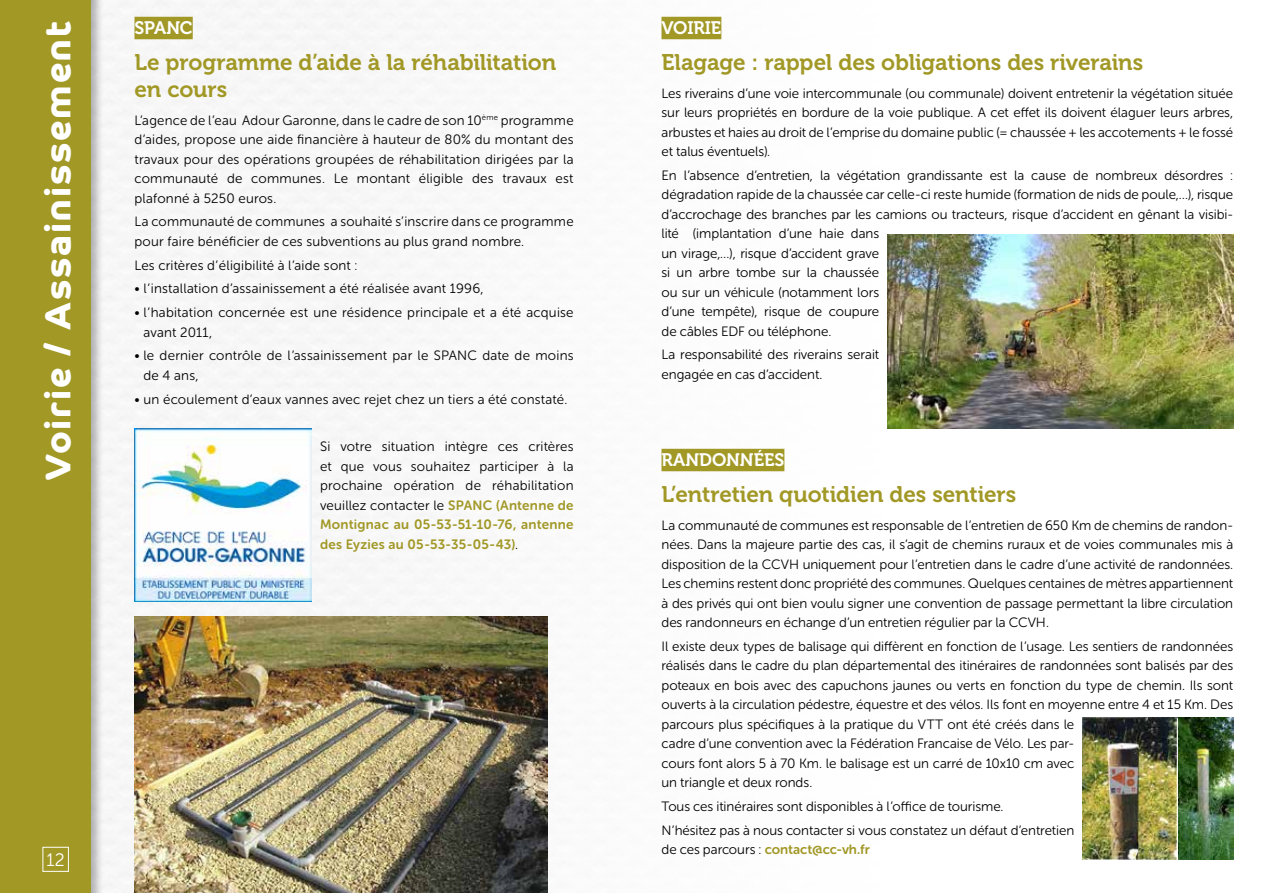
<style>
.page{position:relative;width:1263px;height:893px;background:#fff}
.page>*{position:absolute;margin:0;border:0;box-sizing:border-box;transform-origin:0 0}
.t1{font:700 36px "Co Headline";letter-spacing:.05em;color:#fff}
.t2{font:22.5px/27px "Museo 700";letter-spacing:-.005em;color:#a19826}
.t3{font:18px "Museo 700";letter-spacing:-.005em;color:#fff}
.t4{font:18px "Museo Sans Rounded 300";color:#fff}
.t5{font:13.5px/19.5px "Museo Sans Rounded 300";color:#000}
.t6{font:13.5px/19.5px "Museo Sans Rounded 300";letter-spacing:.02em;color:#000}
.t7{font:13.5px/19.5px "Museo Sans Rounded 700";letter-spacing:.015em;color:#a19826}
.t8{font:13.5px "Museo Sans Rounded 700";letter-spacing:-.005em;color:#a19826}
.s1{font-family:"Museo Sans Rounded 700";color:#a19826}
.s2{font-family:"Museo Sans Rounded 300";color:#000}
</style>
<div class="page">
<img style="left:104px;top:0;width:836px;height:893px">
<div style="left:0;top:0;width:104px;height:893px;background:#000;opacity:.3"></div>
<div style="left:0;top:0;width:90px;height:893px;background:#a19826"></div>
<div style="left:43px;top:847px;width:26px;height:25px;border:1px solid #fff"></div>
<div style="left:661px;top:17px;width:60px;height:22px;background:#a19826"></div>
<div style="left:134px;top:17px;width:59px;height:22px;background:#a19826"></div>
<img style="left:134px;top:428px;width:177px;height:174px">
<div style="left:661px;top:449px;width:123px;height:22px;background:#a19826"></div>
<img style="left:1083px;top:718px;width:150px;height:141px">
<img style="left:134px;top:617px;width:413px;height:276px">
<img style="left:888px;top:234px;width:345px;height:194px">
<h1 class="t1" style="left:37px;top:480px;width:460px;rotate:-90deg">Voirie / Assainissement</h1>
<h3 class="t3" style="left:134px;top:18px;width:60px">SPANC</h3>
<h2 class="t2" style="left:134px;top:49px;width:423px">Le programme d’aide à la réhabilitation en cours</h2>
<p class="t5" style="left:134px;top:110px;width:441px;text-align:justify">L’agence de l’eau Adour Garonne, dans le cadre de son 10<sup>ème</sup> programme d’aides, propose une aide financière à hauteur de 80% du montant des travaux pour des opérations groupées de réhabilitation dirigées par la communauté de communes. Le montant éligible des travaux est plafonné à 5250 euros.</p>
<p class="t6" style="left:134px;top:212px;width:441px">La communauté de communes a souhaité s’inscrire dans ce programme pour faire bénéficier de ces subventions au plus grand nombre.</p>
<p class="t5" style="left:134px;top:255px;width:225px">Les critères d’éligibilité à l’aide sont :</p>
<p class="t5" style="left:134px;top:279px;width:351px">• l’installation d’assainissement a été réalisée avant 1996,</p>
<p class="t5" style="left:143px;top:303px;width:432px;text-indent:-9px">• l’habitation concernée est une résidence principale et a été acquise avant 2011,</p>
<p class="t6" style="left:143px;top:346px;width:432px;text-indent:-9px">• le dernier contrôle de l’assainissement par le SPANC date de moins de 4 ans,</p>
<p class="t5" style="left:134px;top:389px;width:434px">• un écoulement d’eaux vannes avec rejet chez un tiers a été constaté.</p>
<p class="t5" style="left:320px;top:437px;width:255px;text-align:justify">Si votre situation intègre ces critères et que vous souhaitez participer à la prochaine opération de réhabilitation veuillez contacter le <span class="s1">SPANC (Antenne de</span></p>
<p class="t7" style="left:320px;top:515px;width:255px">Montignac au 05-53-51-10-76, antenne des Eyzies au 05-53-35-05-43)<span class="s2">.</span></p>
<h3 class="t4" style="left:47px;top:850px;width:20px">12</h3>
<h3 class="t3" style="left:661px;top:18px;width:61px">VOIRIE</h3>
<h2 class="t2" style="left:661px;top:49px;width:483px">Elagage : rappel des obligations des riverains</h2>
<p class="t5" style="left:661px;top:83px;width:573px;text-align:justify">Les riverains d’une voie intercommunale (ou communale) doivent entretenir la végétation située sur leurs propriétés en bordure de la voie publique. A cet effet ils doivent élaguer leurs arbres, arbustes et haies au droit de l’emprise du domaine public (= chaussée + les accotements + le fossé et talus éventuels).</p>
<p class="t5" style="left:661px;top:165px;width:573px">En l’absence d’entretien, la végétation grandissante est la cause de nombreux désordres : dégradation rapide de la chaussée car celle-ci reste humide (formation de nids de poule,…), risque d’accrochage des branches par les camions ou tracteurs, risque d’accident en gênant la visibi&shy;lité (implantation d’une haie dans<br>un virage,…), risque d’accident grave<br>si un arbre tombe sur la chaussée<br>ou sur un véhicule (notamment lors<br>d’une tempête), risque de coupure<br>de câbles EDF ou téléphone.</p>
<p class="t5" style="left:661px;top:345px;width:219px">La responsabilité des riverains serait engagée en cas d’accident.</p>
<h3 class="t3" style="left:661px;top:450px;width:124px">RANDONNÉES</h3>
<h2 class="t2" style="left:661px;top:481px;width:356px">L’entretien quotidien des sentiers</h2>
<p class="t5" style="left:661px;top:515px;width:573px;text-align:justify">La communauté de communes est responsable de l’entretien de 650 Km de chemins de randon&shy;nées. Dans la majeure partie des cas, il s’agit de chemins ruraux et de voies communales mis à disposition de la CCVH uniquement pour l’entretien dans le cadre d’une activité de randonnées.<br>Les chemins restent donc propriété des communes. Quelques centaines de mètres appartiennent à des privés qui ont bien voulu signer une convention de passage permettant la libre circulation des randonneurs en échange d’un entretien régulier par la CCVH.</p>
<p class="t5" style="left:661px;top:636px;width:573px">Il existe deux types de balisage qui diffèrent en fonction de l’usage. Les sentiers de randonnées réalisés dans le cadre du plan départemental des itinéraires de randonnées sont balisés par des poteaux en bois avec des capuchons jaunes ou verts en fonction du type de chemin. Ils sont ouverts à la circulation pédestre, équestre et des vélos. Ils font en moyenne entre 4 et 15 Km. Des parcours plus spécifiques à la pratique du VTT ont été créés dans le<br>cadre d’une convention avec la Fédération Francaise de Vélo. Les par-<br>cours font alors 5 à 70 Km. le balisage est un carré de 10x10 cm avec<br>un triangle et deux ronds.</p>
<p class="t5" style="left:661px;top:795px;width:414px;line-height:23.7px">Tous ces itinéraires sont disponibles à l’office de tourisme.<br>N’hésitez pas à nous contacter si vous constatez un défaut d’entretien</p>
<p class="t8" style="left:661px;top:842px;width:210px"><span class="s2">de ces parcours :</span> contact@cc-vh.fr</p>
</div>
